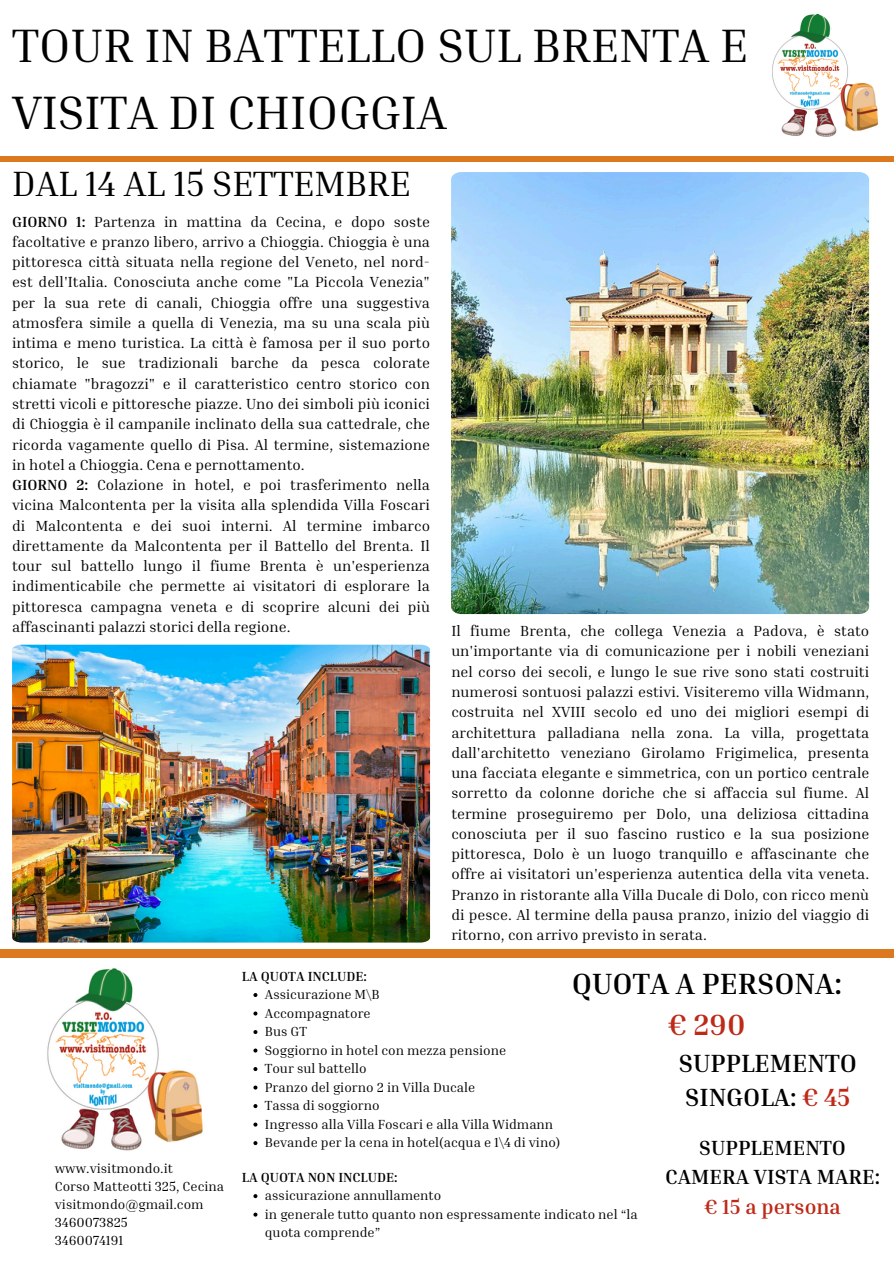
<style>
.page{position:relative;width:894px;height:1264px;background:#fff}
.page>*{position:absolute;margin:0;border:0;box-sizing:border-box;transform-origin:0 0}
.t1{font:48px/66.3px "Inria Serif";color:#000}
.t2{font:36px "Inria Serif";color:#000}
.t3{font:700 30px/41.7px "Inria Serif";color:#000;text-align:center}
.t4{font:700 25.5px/34.8px "Inria Serif";color:#000}
.t5{font:700 21px/29.2px "Inria Serif";color:#000;text-align:center}
.t6{font:15px/20.2px "Inria Serif";color:#000}
.t7{font:13.5px/18px "Inria Serif";color:#000}
.t8{font:700 13.5px "Inria Serif";color:#000}
.s1{font-weight:700}
.s2{color:#bd2a18}
</style>
<div class="page">
<div style="left:0;top:156px;width:893px;height:6px;background:#dc791f"></div>
<img style="left:451px;top:172px;width:417px;height:442px">
<img style="left:772px;top:13px;width:106px;height:124px">
<div style="left:0;top:949px;width:893px;height:9px;background:#dc791f"></div>
<img style="left:47px;top:968px;width:156px;height:183px">
<svg style="left:253px;top:993px;width:4px;height:4px"></svg>
<svg style="left:253px;top:1011px;width:4px;height:4px"></svg>
<svg style="left:253px;top:1030px;width:4px;height:4px"></svg>
<svg style="left:253px;top:1048px;width:4px;height:4px"></svg>
<svg style="left:253px;top:1067px;width:4px;height:4px"></svg>
<svg style="left:253px;top:1085px;width:4px;height:4px"></svg>
<svg style="left:253px;top:1104px;width:4px;height:4px"></svg>
<svg style="left:253px;top:1122px;width:4px;height:4px"></svg>
<svg style="left:253px;top:1141px;width:4px;height:4px"></svg>
<svg style="left:253px;top:1194px;width:4px;height:4px"></svg>
<svg style="left:253px;top:1212px;width:4px;height:4px"></svg>
<img style="left:12px;top:644px;width:418px;height:298px">
<h2 class="t1" style="left:12px;top:11px;width:737px">TOUR IN BATTELLO SUL BRENTA E<br>VISITA DI CHIOGGIA</h2>
<p class="t2" style="left:12px;top:160px;width:400px">DAL 14 AL 15 SETTEMBRE</p>
<h6 class="t6" style="left:12px;top:211px;width:419px"><span class="s1">GIORNO 1:</span> Partenza in mattina da Cecina, e dopo soste facoltative e pranzo libero, arrivo a Chioggia. Chioggia è una pittoresca città situata nella regione del Veneto, nel nord&shy;est dell'Italia. Conosciuta anche come "La Piccola Venezia" per la sua rete di canali, Chioggia offre una suggestiva atmosfera simile a quella di Venezia, ma su una scala più intima e meno turistica. La città è famosa per il suo porto storico, le sue tradizionali barche da pesca colorate chiamate "bragozzi" e il caratteristico centro storico con stretti vicoli e pittoresche piazze. Uno dei simboli più iconici di Chioggia è il campanile inclinato della sua cattedrale, che ricorda vagamente quello di Pisa. Al termine, sistemazione in hotel a Chioggia. Cena e pernottamento.<br><span class="s1">GIORNO 2:</span> Colazione in hotel, e poi trasferimento nella vicina Malcontenta per la visita alla splendida Villa Foscari di Malcontenta e dei suoi interni. Al termine imbarco direttamente da Malcontenta per il Battello del Brenta. Il tour sul battello lungo il fiume Brenta è un'esperienza indimenticabile che permette ai visitatori di esplorare la pittoresca campagna veneta e di scoprire alcuni dei più affascinanti palazzi storici della regione.</h6>
<p class="t6" style="left:451px;top:620px;width:419px;text-align:justify">Il fiume Brenta, che collega Venezia a Padova, è stato un'importante via di comunicazione per i nobili veneziani nel corso dei secoli, e lungo le sue rive sono stati costruiti numerosi sontuosi palazzi estivi. Visiteremo villa Widmann, costruita nel XVIII secolo ed uno dei migliori esempi di architettura palladiana nella zona. La villa, progettata dall'architetto veneziano Girolamo Frigimelica, presenta una facciata elegante e simmetrica, con un portico centrale sorretto da colonne doriche che si affaccia sul fiume. Al termine proseguiremo per Dolo, una deliziosa cittadina conosciuta per il suo fascino rustico e la sua posizione pittoresca, Dolo è un luogo tranquillo e affascinante che offre ai visitatori un'esperienza autentica della vita veneta.<br>Pranzo in ristorante alla Villa Ducale di Dolo, con ricco menù di pesce. Al termine della pausa pranzo, inizio del viaggio di ritorno, con arrivo previsto in serata.</p>
<p class="t7" style="left:55px;top:1159px;width:171px">www.visitmondo.it<br>Corso Matteotti 325, Cecina visitmondo@gmail.com<br>3460073825<br>3460074191</p>
<p class="t8" style="left:242px;top:967px;width:126px">LA QUOTA INCLUDE:</p>
<h6 class="t7" style="left:265px;top:984px;width:116px">Assicurazione M\B</h6>
<h3 class="t7" style="left:265px;top:1003px;width:107px">Accompagnatore</h3>
<p class="t7" style="left:265px;top:1021px;width:44px">Bus GT</p>
<p class="t7" style="left:265px;top:1040px;width:243px">Soggiorno in hotel con mezza pensione</p>
<p class="t7" style="left:265px;top:1058px;width:103px">Tour sul battello</p>
<p class="t7" style="left:265px;top:1077px;width:212px">Pranzo del giorno 2 in Villa Ducale</p>
<p class="t7" style="left:265px;top:1095px;width:116px">Tassa di soggiorno</p>
<p class="t7" style="left:265px;top:1114px;width:290px">Ingresso alla Villa Foscari e alla Villa Widmann</p>
<p class="t7" style="left:265px;top:1132px;width:297px">Bevande per la cena in hotel(acqua e 1\4 di vino)</p>
<p class="t8" style="left:242px;top:1168px;width:157px">LA QUOTA NON INCLUDE:</p>
<p class="t7" style="left:265px;top:1185px;width:178px">assicurazione annullamento</p>
<p class="t7" style="left:265px;top:1204px;width:374px;line-height:18.5px">in generale tutto quanto non espressamente indicato nel “la quota comprende”</p>
<p class="t3" style="left:571px;top:961px;width:272px">QUOTA A PERSONA: <span class="s2">€ 290</span></p>
<h4 class="t4" style="left:678px;top:1044px;width:180px">SUPPLEMENTO<br>SINGOLA: <span class="s2">€ 45</span></h4>
<h5 class="t5" style="left:665px;top:1132px;width:216px">SUPPLEMENTO<br>CAMERA VISTA MARE: <span class="s2">€ 15 a persona</span></h5>
</div>
